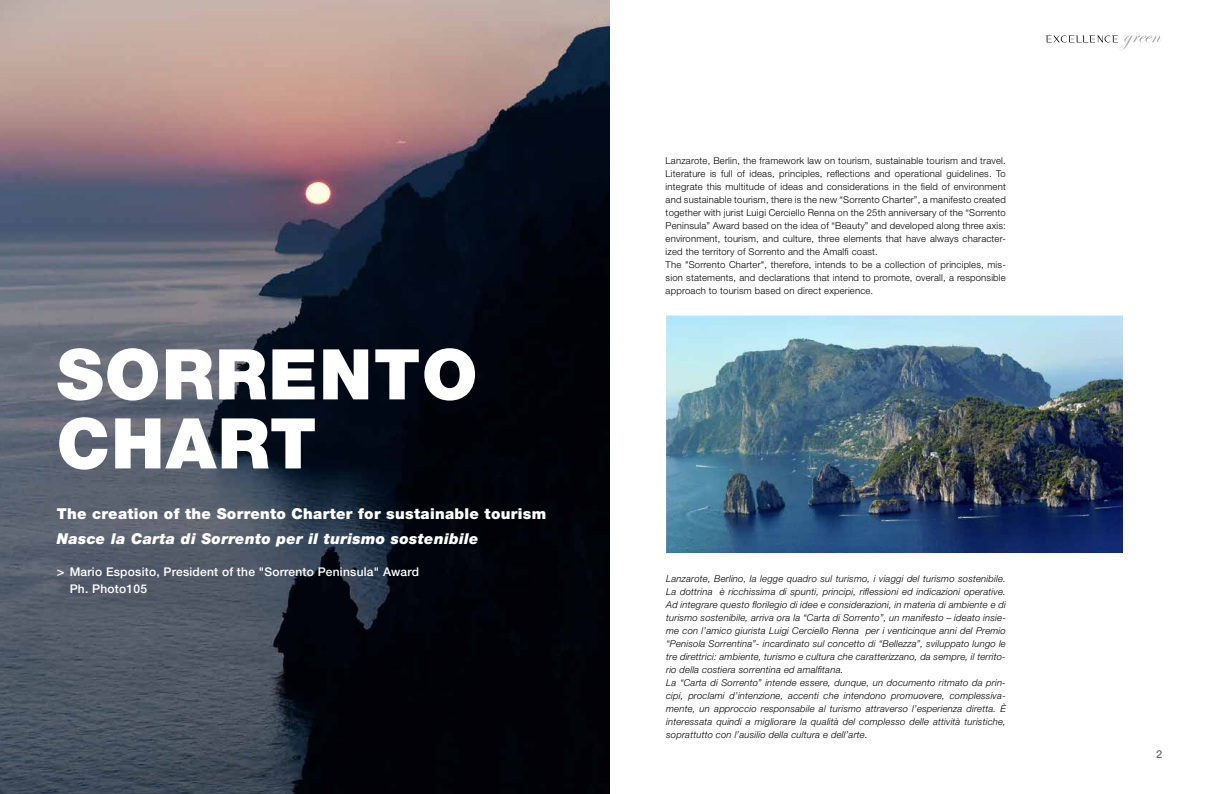
<style>
.page{position:relative;width:1219px;height:794px;background:#fff}
.page>*{position:absolute;margin:0;border:0;box-sizing:border-box;transform-origin:0 0}
.t1{font:900 70px/69px "Helvetica Neue LT Std";letter-spacing:.02em;color:#fff}
.t2{font:900 15px "Helvetica Neue LT Std";letter-spacing:.02em;color:#fff}
.t3{font:italic 900 15px "Helvetica Neue LT Std";letter-spacing:.02em;color:#fff}
.t4{font:500 12px/17px "Helvetica Neue LT Std";letter-spacing:.02em;color:#fff}
.t5{font:500 11px "Helvetica Neue LT Std";color:#6d6e71}
.t6{font:italic 300 9.5px/13px "Helvetica Neue LT Std";letter-spacing:.02em;color:#000}
.t7{font:300 9.5px/13px "Helvetica Neue LT Std";letter-spacing:.02em;color:#000}
.s1{font-size:13px}
</style>
<div class="page">
<img style="left:0;top:0;width:609px;height:794px">
<svg style="left:1046px;top:35px;width:116px;height:15px"></svg>
<img style="left:666px;top:316px;width:456px;height:236px">
<h1 class="t1" style="left:57px;top:340px;width:422px">SORRENTO<br>CHART</h1>
<h2 class="t2" style="left:57px;top:505px;width:491px">The creation of the Sorrento Charter for sustainable tourism</h2>
<h2 class="t3" style="left:57px;top:530px;width:423px">Nasce la Carta di Sorrento per il turismo sostenibile</h2>
<p class="t4" style="left:70px;top:563px;width:351px;text-indent:-13px"><span class="s1">&gt;</span> Mario Esposito, President of the "Sorrento Peninsula" Award<br>Ph. Photo105</p>
<p class="t7" style="left:666px;top:153px;width:342px">Lanzarote, Berlin, the framework law on tourism, sustainable tourism and travel.<br>Literature is full of ideas, principles, reflections and operational guidelines. To integrate this multitude of ideas and considerations in the field of environment and sustainable tourism, there is the new “Sorrento Charter”, a manifesto created together with jurist Luigi Cerciello Renna on the 25th anniversary of the “Sorrento Peninsula” Award based on the idea of “Beauty” and developed along three axis: environment, tourism, and culture, three elements that have always character&shy;ized the territory of Sorrento and the Amalfi coast.<br>The "Sorrento Charter", therefore, intends to be a collection of principles, mis&shy;sion statements, and declarations that intend to promote, overall, a responsible approach to tourism based on direct experience.</p>
<p class="t6" style="left:666px;top:571px;width:341px">Lanzarote, Berlino, la legge quadro sul turismo, i viaggi del turismo sostenibile.<br>La dottrina è ricchissima di spunti, principi, riflessioni ed indicazioni operative.<br>Ad integrare questo florilegio di idee e considerazioni, in materia di ambiente e di turismo sostenibile, arriva ora la “Carta di Sorrento”, un manifesto – ideato insie&shy;me con l’amico giurista Luigi Cerciello Renna per i venticinque anni del Premio “Penisola Sorrentina”- incardinato sul concetto di “Bellezza”, sviluppato lungo le tre direttrici: ambiente, turismo e cultura che caratterizzano, da sempre, il territo&shy;rio della costiera sorrentina ed amalfitana.<br>La “Carta di Sorrento” intende essere, dunque, un documento ritmato da prin&shy;cipi, proclami d’intenzione, accenti che intendono promuovere, complessiva&shy;mente, un approccio responsabile al turismo attraverso l’esperienza diretta. È interessata quindi a migliorare la qualità del complesso delle attività turistiche, soprattutto con l’ausilio della cultura e dell’arte.</p>
<p class="t5" style="left:1156px;top:747px;width:8px">2</p>
</div>
